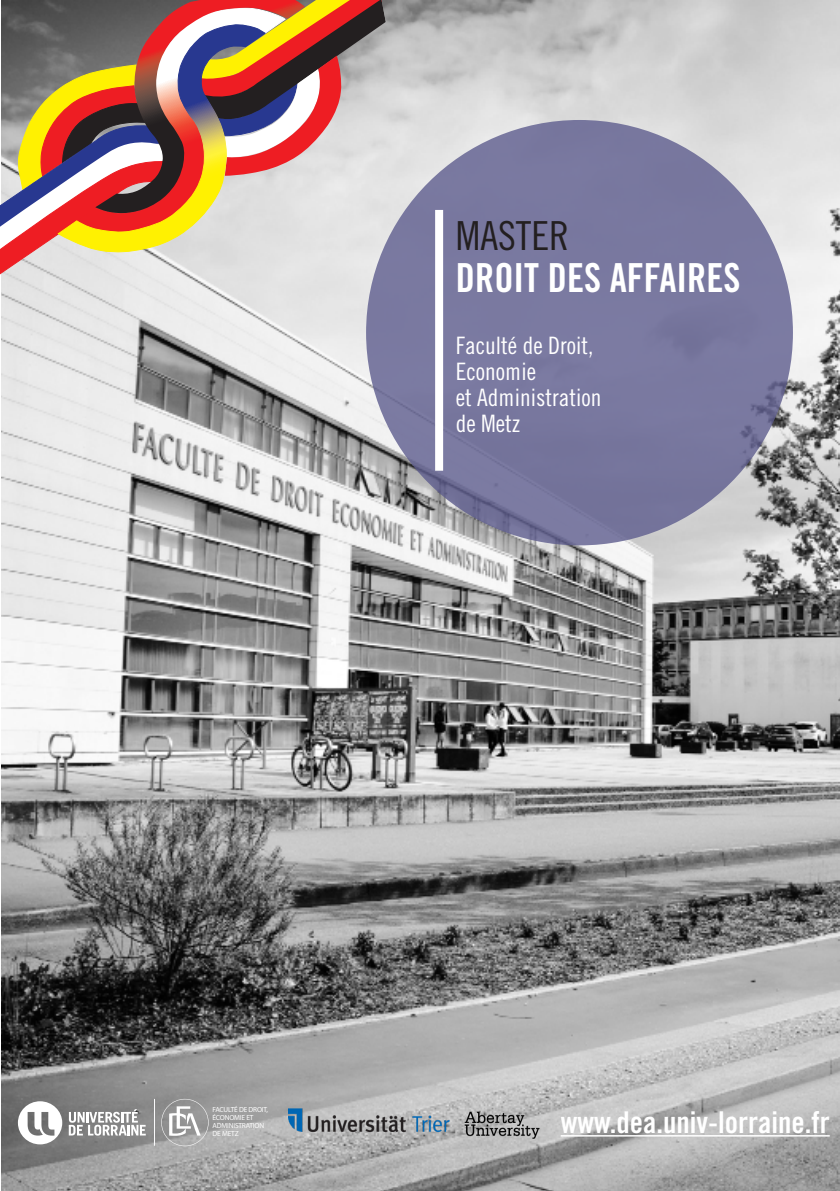
<style>
.page{position:relative;width:840px;height:1191px;background:#fff}
.page>*{position:absolute;margin:0;border:0;box-sizing:border-box;transform-origin:0 0}
.t1{font:40px "Trade Gothic LT Std Bd Cn 20";color:#fff;scale:.96 1}
.t2{font:40px "Trade Gothic LT Std Cn 18";color:#231f20}
.t3{font:30px "Trade Gothic LT Std Bd Cn 20";color:#fff}
.t4{font:24px "Trade Gothic LT Std Cn 18";color:#fff}
.t5{font:300 7.4px/8px "Trade Gothic LT Std";letter-spacing:-.025em;color:#fff}
</style>
<div class="page">
<img style="left:1px;top:1px;width:838px;height:1190px">
<div style="left:367px;top:121px;width:424px;height:423px;background:#7978a0;border-radius:50%"></div>
<div style="left:435px;top:210px;width:8px;height:261px;background:#fff"></div>
<hr style="left:560px;top:1135px;width:269px;height:1px;background:#fff">
<img style="left:289px;top:1107px;width:162px;height:25px">
<img style="left:463px;top:1107px;width:86px;height:41px">
<svg style="left:0;top:64px;width:166px;height:220px;background:#c7ac97"></svg>
<svg style="left:95px;top:0;width:210px;height:213px;background:#9f8485"></svg>
<svg style="left:196px;top:0;width:189px;height:176px;background:#c48d81"></svg>
<svg style="left:57px;top:24px;width:208px;height:229px;background:#af7d62"></svg>
<svg style="left:69px;top:1109px;width:77px;height:26px"></svg>
<svg style="left:18px;top:1101px;width:44px;height:43px"></svg>
<svg style="left:161px;top:1098px;width:47px;height:48px;background:#ababab"></svg>
<p class="t2" style="left:455px;top:212px;width:115px">MASTER</p>
<p class="t1" style="left:455px;top:253px;width:298px">DROIT DES AFFAIRES</p>
<p class="t4" style="left:455px;top:331px;width:139px">Faculté de Droit,</p>
<p class="t4" style="left:455px;top:357px;width:81px">Economie</p>
<p class="t4" style="left:455px;top:383px;width:147px">et Administration</p>
<p class="t4" style="left:455px;top:409px;width:65px">de Metz</p>
<p class="t5" style="left:212px;top:1105px;width:57px">FACULTÉ DE DROIT,<br>ÉCONOMIE ET<br>ADMINISTRATION<br>DE METZ</p>
<p class="t3" style="left:560px;top:1103px;width:270px">www.dea.univ-lorraine.fr</p>
</div>
